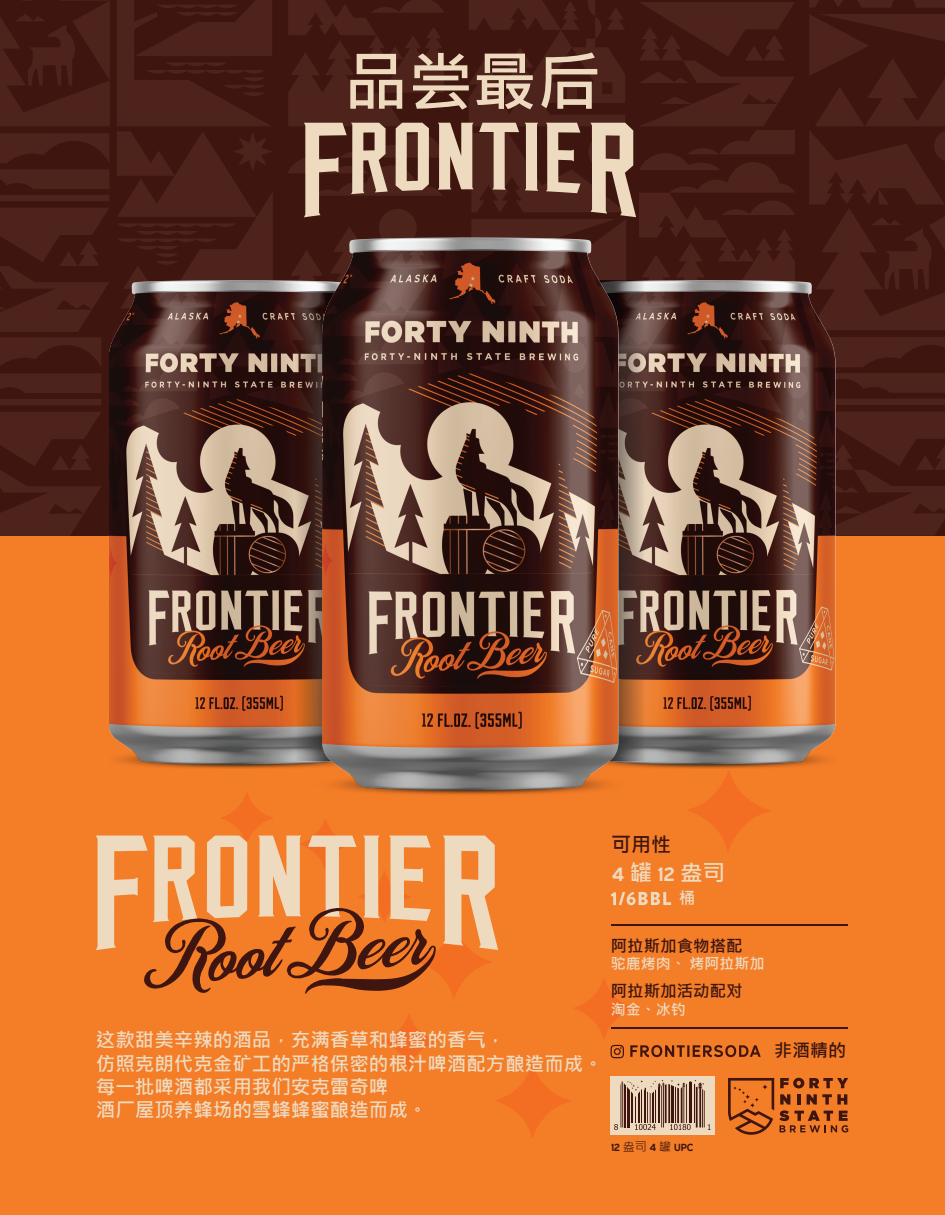
<style>
.page{position:relative;width:945px;height:1215px;background:#fff}
.page>*{position:absolute;margin:0;border:0;box-sizing:border-box;transform-origin:0 0}
.t1{font:64.2px "Microsoft Jheng Hei UI Bold";color:#eedabe}
.t2{font:22.5px "SS Nickson Two";color:#eedabe}
.t3{font:20.1px "Microsoft Jheng Hei UI Bold";color:#3d1610}
.t4{font:19.5px/23.4px "Microsoft Jheng Hei UI Bold";color:#eedabe}
.t5{font:18px "Microsoft Jheng Hei UI Bold";color:#3d1610}
.t6{font:16.5px "Microsoft Jheng Hei UI Bold";color:#3d1610}
.t7{font:16.5px "Microsoft Jheng Hei UI Bold";color:#eedabe}
.t8{font:15px "Microsoft Jheng Hei UI Bold";color:#eedabe}
.t9{font:12px "SS Nickson Two";color:#3c1511}
.s1{font-family:"Microsoft Jheng Hei UI Bold"}
.s2{font-family:"Microsoft Jheng Hei UI Regular"}
</style>
<div class="page">
<div style="left:0;top:14px;width:945px;height:1201px;background:#f47d28"></div>
<div style="left:0;top:0;width:945px;height:535px;background:#3e150f"></div>
<svg style="left:835px;top:337px;width:110px;height:198px"></svg>
<svg style="left:809px;top:0;width:136px;height:330px"></svg>
<svg style="left:0;top:133px;width:109px;height:402px"></svg>
<svg style="left:0;top:1px;width:110px;height:125px"></svg>
<svg style="left:117px;top:0;width:156px;height:271px"></svg>
<svg style="left:688px;top:770px;width:82px;height:81px"></svg>
<svg style="left:574px;top:979px;width:61px;height:60px"></svg>
<svg style="left:496px;top:1065px;width:74px;height:73px"></svg>
<svg style="left:381px;top:1014px;width:56px;height:55px"></svg>
<img style="left:642px;top:271px;width:193px;height:497px">
<img style="left:110px;top:271px;width:193px;height:497px">
<svg style="left:294px;top:331px;width:9px;height:430px"></svg>
<svg style="left:642px;top:331px;width:3px;height:430px"></svg>
<img style="left:303px;top:331px;width:339px;height:464px">
<svg style="left:611px;top:892px;width:60px;height:13px"></svg>
<svg style="left:630px;top:1045px;width:131px;height:12px"></svg>
<svg style="left:611px;top:1045px;width:13px;height:13px"></svg>
<hr style="left:611px;top:1027px;width:237px;height:2px;background:#3e150f">
<hr style="left:611px;top:924px;width:237px;height:2px;background:#3e150f">
<svg style="left:728px;top:1078px;width:120px;height:57px"></svg>
<svg style="left:611px;top:1077px;width:104px;height:58px;fill:#eedabe"></svg>
<svg style="left:287px;top:0;width:508px;height:331px"></svg>
<svg style="left:96px;top:792px;width:402px;height:207px"></svg>
<svg style="left:627px;top:1080px;width:16px;height:11px"></svg>
<svg style="left:650px;top:1080px;width:15px;height:7px"></svg>
<svg style="left:695px;top:1080px;width:9px;height:8px"></svg>
<svg style="left:671px;top:1080px;width:14px;height:7px"></svg>
<hr style="left:621px;top:1081px;width:1px;height:46px;background:#3e150f">
<hr style="left:622px;top:1081px;width:1px;height:46px;background:#3e150f">
<hr style="left:624px;top:1081px;width:2px;height:46px;background:#3e150f">
<hr style="left:627px;top:1081px;width:2px;height:46px;background:#3e150f">
<hr style="left:631px;top:1081px;width:2px;height:42px;background:#3e150f">
<hr style="left:635px;top:1081px;width:1px;height:42px;background:#3e150f">
<hr style="left:638px;top:1081px;width:2px;height:42px;background:#3e150f">
<hr style="left:641px;top:1081px;width:1px;height:42px;background:#3e150f">
<hr style="left:644px;top:1081px;width:2px;height:42px;background:#3e150f">
<hr style="left:647px;top:1081px;width:1px;height:42px;background:#3e150f">
<hr style="left:650px;top:1081px;width:1px;height:42px;background:#3e150f">
<hr style="left:652px;top:1081px;width:2px;height:42px;background:#3e150f">
<hr style="left:655px;top:1081px;width:1px;height:42px;background:#3e150f">
<hr style="left:659px;top:1081px;width:1px;height:42px;background:#3e150f">
<hr style="left:661px;top:1081px;width:1px;height:46px;background:#3e150f">
<hr style="left:663px;top:1081px;width:1px;height:46px;background:#3e150f">
<hr style="left:665px;top:1081px;width:2px;height:42px;background:#3e150f">
<hr style="left:668px;top:1081px;width:2px;height:42px;background:#3e150f">
<hr style="left:671px;top:1081px;width:3px;height:42px;background:#3e150f">
<hr style="left:675px;top:1081px;width:1px;height:42px;background:#3e150f">
<hr style="left:677px;top:1081px;width:2px;height:42px;background:#3e150f">
<hr style="left:681px;top:1081px;width:2px;height:42px;background:#3e150f">
<hr style="left:683px;top:1081px;width:1px;height:42px;background:#3e150f">
<hr style="left:686px;top:1081px;width:1px;height:42px;background:#3e150f">
<hr style="left:690px;top:1081px;width:2px;height:42px;background:#3e150f">
<hr style="left:694px;top:1081px;width:1px;height:42px;background:#3e150f">
<hr style="left:696px;top:1081px;width:2px;height:46px;background:#3e150f">
<hr style="left:699px;top:1087px;width:2px;height:40px;background:#3e150f">
<hr style="left:702px;top:1081px;width:1px;height:46px;background:#3e150f">
<hr style="left:704px;top:1081px;width:1px;height:46px;background:#3e150f">
<svg style="left:614px;top:1124px;width:4px;height:6px"></svg>
<svg style="left:635px;top:1124px;width:21px;height:6px"></svg>
<svg style="left:670px;top:1124px;width:21px;height:6px"></svg>
<svg style="left:708px;top:1124px;width:3px;height:6px"></svg>
<h1 class="t1" style="left:344px;top:42px;width:259px">品尝最后</h1>
<p class="t4" style="left:96px;top:1028px;width:509px">这款甜美辛辣的酒品，充满香草和蜂蜜的香气，<br>仿照克朗代克金矿工的严格保密的根汁啤酒配方酿造而成。每一批啤酒都采用我们安克雷奇啤<br>酒厂屋顶养蜂场的雪蜂蜂蜜酿造而成。</p>
<p class="t3" style="left:611px;top:832px;width:62px">可用性</p>
<p class="t2" style="left:612px;top:856px;width:114px">4<span class="s1">罐</span>12<span class="s1">盎司</span></p>
<p class="t7" style="left:679px;top:887px;width:18px">桶</p>
<p class="t6" style="left:611px;top:936px;width:133px">阿拉斯加食物搭配</p>
<p class="t6" style="left:611px;top:980px;width:133px">阿拉斯加活动配对</p>
<p class="t8" style="left:611px;top:954px;width:155px">驼鹿烤肉、 烤阿拉斯加</p>
<p class="t8" style="left:611px;top:1000px;width:76px">淘金、冰钓</p>
<p class="t5" style="left:774px;top:1039px;width:73px">非酒精的</p>
<p class="t9" style="left:611px;top:1138px;width:84px">12 <span class="s2">盎司</span> 4 <span class="s2">罐</span> UPC</p>
</div>
